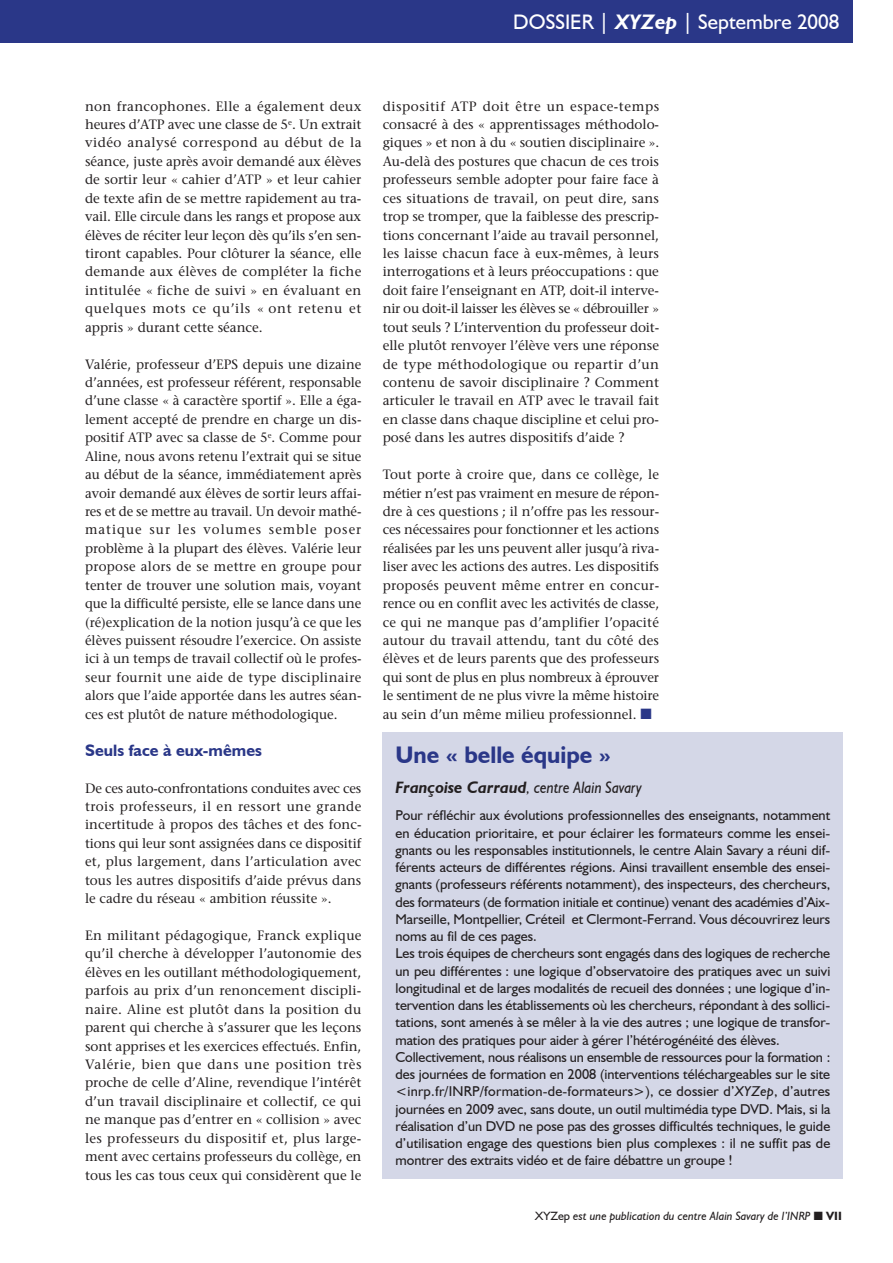
<style>
.page{position:relative;width:893px;height:1263px;background:#fff}
.page>*{position:absolute;margin:0;border:0;box-sizing:border-box;transform-origin:0 0}
.t1{font:700 24px "Humanist 521 BT";color:#2a3788}
.t2{font:21px "Humanist 521 BT";color:#fff}
.t3{font:italic 16.5px "Humanist 521 BT";color:#231f20;scale:.9 1}
.t4{font:700 16.5px "Humanist 521 BT";letter-spacing:.005em;color:#2a3788}
.t5{font:14.25px/17.2px "Humanist 521 BT";color:#231f20}
.t6{font:13.5px/18.5px "Stone Serif";color:#231f20;text-align:justify}
.t7{font:italic 12px "Humanist 521 BT";color:#231f20}
.s1{font-weight:700;font-style:italic}
.s2{color:#2a3788}
.s3{font-weight:700}
.s4{font-style:italic}
.s5{font-style:normal}
.s6{font-weight:700;font-style:normal}
</style>
<div class="page">
<div style="left:0;top:0;width:852px;height:43px;background:#2a3788"></div>
<div style="left:383px;top:732px;width:460px;height:447px;background:#d4d7e7"></div>
<h2 class="t2" style="left:513px;top:9px;width:328px">DOSSIER | <span class="s1">XYZep</span> | Septembre 2008</h2>
<p class="t6" style="left:85px;top:97px;width:278px">non francophones. Elle a également deux heures d’ATP avec une classe de 5<sup>e</sup>. Un extrait vidéo analysé correspond au début de la séance, juste après avoir demandé aux élèves de sortir leur « cahier d’ATP » et leur cahier de texte afin de se mettre rapidement au tra&shy;vail. Elle circule dans les rangs et propose aux élèves de réciter leur leçon dès qu’ils s’en sen&shy;tiront capables. Pour clôturer la séance, elle demande aux élèves de compléter la fiche intitulée « fiche de suivi » en évaluant en quelques mots ce qu’ils « ont retenu et appris » durant cette séance.</p>
<p class="t6" style="left:85px;top:355px;width:278px">Valérie, professeur d’EPS depuis une dizaine d’années, est professeur référent, responsable d’une classe « à caractère sportif ». Elle a éga&shy;lement accepté de prendre en charge un dis&shy;positif ATP avec sa classe de 5<sup>e</sup>. Comme pour Aline, nous avons retenu l’extrait qui se situe au début de la séance, immédiatement après avoir demandé aux élèves de sortir leurs affai&shy;res et de se mettre au travail. Un devoir mathé&shy;matique sur les volumes semble poser problème à la plupart des élèves. Valérie leur propose alors de se mettre en groupe pour tenter de trouver une solution mais, voyant que la difficulté persiste, elle se lance dans une (ré)explication de la notion jusqu’à ce que les élèves puissent résoudre l’exercice. On assiste ici à un temps de travail collectif où le profes&shy;seur fournit une aide de type disciplinaire alors que l’aide apportée dans les autres séan&shy;ces est plutôt de nature méthodologique.</p>
<p class="t4" style="left:85px;top:740px;width:178px">Seuls face à eux-mêmes</p>
<p class="t6" style="left:85px;top:779px;width:278px">De ces auto-confrontations conduites avec ces trois professeurs, il en ressort une grande incertitude à propos des tâches et des fonc&shy;tions qui leur sont assignées dans ce dispositif et, plus largement, dans l’articulation avec tous les autres dispositifs d’aide prévus dans le cadre du réseau « ambition réussite ».</p>
<p class="t6" style="left:85px;top:926px;width:278px">En militant pédagogique, Franck explique qu’il cherche à développer l’autonomie des élèves en les outillant méthodologiquement, parfois au prix d’un renoncement discipli&shy;naire. Aline est plutôt dans la position du parent qui cherche à s’assurer que les leçons sont apprises et les exercices effectués. Enfin, Valérie, bien que dans une position très proche de celle d’Aline, revendique l’intérêt d’un travail disciplinaire et collectif, ce qui ne manque pas d’entrer en « collision » avec les professeurs du dispositif et, plus large&shy;ment avec certains professeurs du collège, en tous les cas tous ceux qui considèrent que le</p>
<p class="t6" style="left:383px;top:97px;width:278px">dispositif ATP doit être un espace-temps consacré à des « apprentissages méthodolo&shy;giques » et non à du « soutien disciplinaire ».<br>Au-delà des postures que chacun de ces trois professeurs semble adopter pour faire face à ces situations de travail, on peut dire, sans trop se tromper, que la faiblesse des prescrip&shy;tions concernant l’aide au travail personnel, les laisse chacun face à eux-mêmes, à leurs interrogations et à leurs préoccupations : que doit faire l’enseignant en ATP, doit-il interve&shy;nir ou doit-il laisser les élèves se « débrouiller » tout seuls ? L’intervention du professeur doit&shy;elle plutôt renvoyer l’élève vers une réponse de type méthodologique ou repartir d’un contenu de savoir disciplinaire ? Comment articuler le travail en ATP avec le travail fait en classe dans chaque discipline et celui pro&shy;posé dans les autres dispositifs d’aide ?</p>
<p class="t6" style="left:383px;top:465px;width:278px">Tout porte à croire que, dans ce collège, le métier n’est pas vraiment en mesure de répon&shy;dre à ces questions ; il n’offre pas les ressour&shy;ces nécessaires pour fonctionner et les actions réalisées par les uns peuvent aller jusqu’à riva&shy;liser avec les actions des autres. Les dispositifs proposés peuvent même entrer en concur&shy;rence ou en conflit avec les activités de classe, ce qui ne manque pas d’amplifier l’opacité autour du travail attendu, tant du côté des élèves et de leurs parents que des professeurs qui sont de plus en plus nombreux à éprouver le sentiment de ne plus vivre la même histoire au sein d’un même milieu professionnel. <span class="s2">■</span></p>
<h1 class="t1" style="left:395px;top:740px;width:217px">Une « belle équipe »</h1>
<p class="t3" style="left:395px;top:777px;width:275px"><span class="s3">Françoise Carraud</span>, centre Alain Savary</p>
<p class="t5" style="left:395px;top:807px;width:436px">Pour réfléchir aux évolutions professionnelles des enseignants, notamment en éducation prioritaire, et pour éclairer les formateurs comme les ensei&shy;gnants ou les responsables institutionnels, le centre Alain Savary a réuni dif&shy;férents acteurs de différentes régions. Ainsi travaillent ensemble des ensei&shy;gnants (professeurs référents notamment), des inspecteurs, des chercheurs, des formateurs (de formation initiale et continue) venant des académies d’Aix-Marseille, Montpellier, Créteil et Clermont-Ferrand. Vous découvrirez leurs noms au fil de ces pages.<br>Les trois équipes de chercheurs sont engagés dans des logiques de recherche un peu différentes : une logique d’observatoire des pratiques avec un suivi longitudinal et de larges modalités de recueil des données ; une logique d’in&shy;tervention dans les établissements où les chercheurs, répondant à des sollici&shy;tations, sont amenés à se mêler à la vie des autres ; une logique de transfor&shy;mation des pratiques pour aider à gérer l’hétérogénéité des élèves.<br>Collectivement, nous réalisons un ensemble de ressources pour la formation : des journées de formation en 2008 (interventions téléchargeables sur le site &lt;inrp.fr/INRP/formation-de-formateurs&gt;), ce dossier d’<span class="s4">XYZep</span>, d’autres journées en 2009 avec, sans doute, un outil multimédia type DVD. Mais, si la réalisation d’un DVD ne pose pas des grosses difficultés techniques, le guide d’utilisation engage des questions bien plus complexes : il ne suffit pas de montrer des extraits vidéo et de faire débattre un groupe !</p>
<p class="t7" style="left:535px;top:1209px;width:304px"><span class="s5">XYZep</span> est une publication du centre Alain Savary de l’INRP ■ <span class="s6">VII</span></p>
</div>
